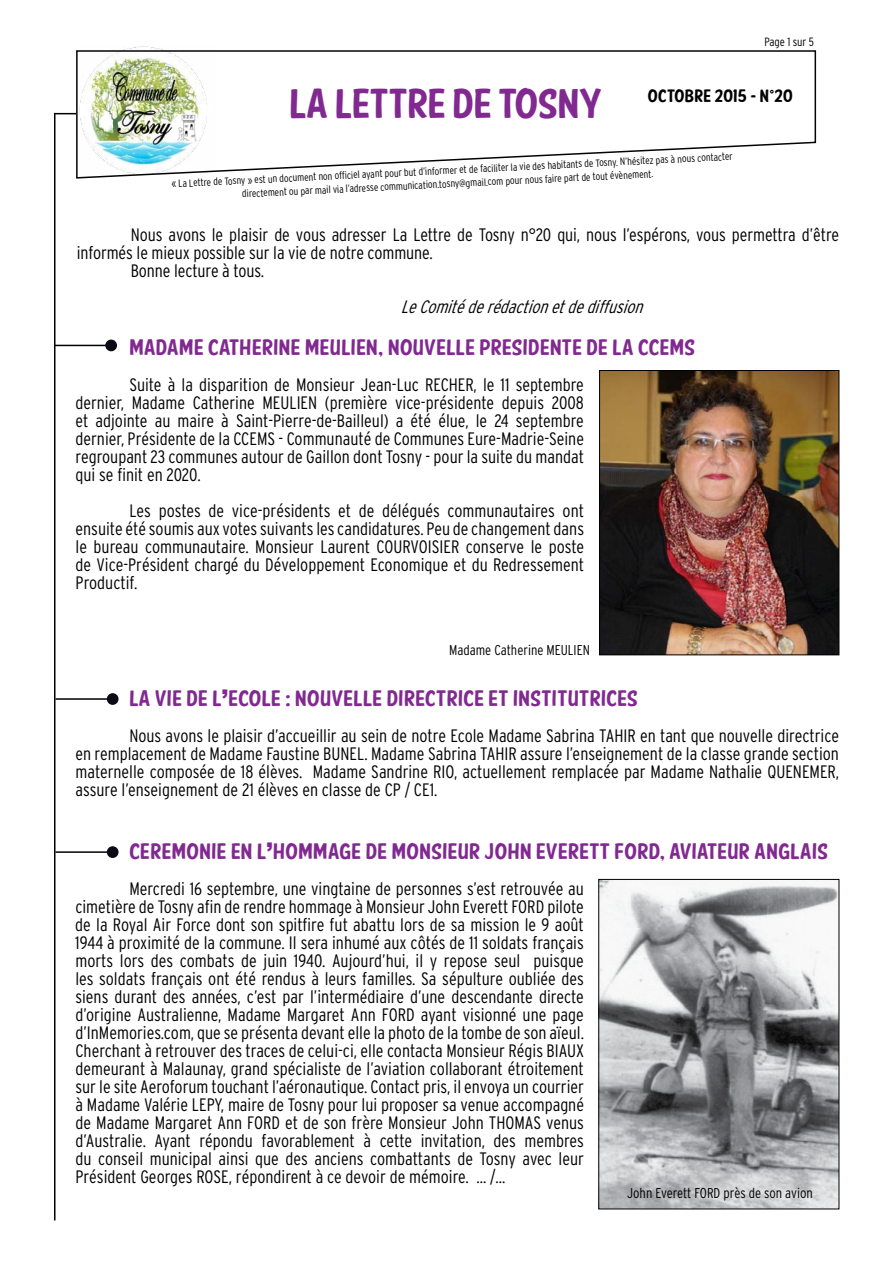
<style>
.page{position:relative;width:893px;height:1263px;background:#fff}
.page>*{position:absolute;margin:0;border:0;box-sizing:border-box;transform-origin:0 0}
.t1{font:42px "American Purpose Casual 01";color:#812990}
.t2{font:22.5px "American Purpose Casual 01";letter-spacing:.02em;color:#812990}
.t3{font:300 condensed 18px/18px "Interstate";letter-spacing:-.005em;color:#000101;text-align:justify}
.t4{font:italic 300 condensed 18px "Interstate";color:#000101}
.t5{font:18px "American Purpose Casual 01";letter-spacing:.02em;color:#000101}
.t6{font:300 condensed 14.25px "Interstate";color:#000101}
.t7{font:300 condensed 12px "Interstate";letter-spacing:-.005em;color:#000101}
.t8{font:300 condensed 10.5px/13.5px "Interstate";color:#000101}
.s1{font-family:"Arial";font-weight:900;font-size:15px}
.s2{font-family:"Arial";font-weight:900}
</style>
<div class="page">
<hr style="left:54px;top:345px;width:60px;height:1px;background:#000101">
<div style="left:105px;top:340px;width:12px;height:11px;background:#0a0b14;border-radius:50%"></div>
<svg style="left:56px;top:113px;width:18px;height:1px"></svg>
<svg style="left:75px;top:50px;width:742px;height:129px"></svg>
<hr style="left:54px;top:113px;width:2px;height:1107px;background:#000101">
<img style="left:601px;top:372px;width:236px;height:281px">
<div style="left:599px;top:370px;width:240px;height:285px;border:1px solid #000"></div>
<hr style="left:56px;top:698px;width:59px;height:2px;background:#000101">
<div style="left:107px;top:693px;width:12px;height:12px;background:#0a0b14;border-radius:50%"></div>
<hr style="left:56px;top:851px;width:59px;height:2px;background:#000101">
<div style="left:107px;top:846px;width:12px;height:12px;background:#0a0b14;border-radius:50%"></div>
<img style="left:601px;top:881px;width:236px;height:326px">
<p class="t7" style="left:764px;top:35px;width:51px">Page 1 sur 5</p>
<h1 class="t1" style="left:289px;top:88px;width:314px">LA LETTRE DE TOSNY</h1>
<p class="t5" style="left:648px;top:89px;width:147px">OCTOBRE 2015 - N<span class="s1">˚</span>20</p>
<p class="t8" style="left:241px;top:174px;width:493px;text-indent:-70px;rotate:-3deg">« La Lettre de Tosny » est un document non offi ciel ayant pour but d’informer et de faciliter la vie des habitants de Tosny. N’hésitez pas à nous contacter directement ou par mail via l’adresse communication.tosny@gmail.com pour nous faire part de tout évènement.</p>
<p class="t3" style="left:131px;top:225px;width:710px">Nous avons le plaisir de vous adresser La Lettre de Tosny n°20 qui, nous l’espérons, vous permettra d’être</p>
<p class="t3" style="left:77px;top:243px;width:357px">informés le mieux possible sur la vie de notre commune.</p>
<p class="t3" style="left:131px;top:261px;width:135px">Bonne lecture à tous.</p>
<p class="t4" style="left:401px;top:296px;width:249px">Le Comité de rédaction et de diffusion</p>
<p class="t2" style="left:129px;top:339px;width:567px">MADAME CATHERINE MEULIEN, NOUVELLE PRESIDENTE DE LA CCEMS</p>
<p class="t3" style="left:75px;top:375px;width:510px;text-indent:54px">Suite à la disparition de Monsieur Jean-Luc RECHER, le 11 septembre dernier, Madame Catherine MEULIEN (première vice-présidente depuis 2008 et adjointe au maire à Saint-Pierre-de-Bailleul) a été élue, le 24 septembre dernier, Présidente de la CCEMS - Communauté de Communes Eure-Madrie-Seine regroupant 23 communes autour de Gaillon dont Tosny - pour la suite du mandat qui se finit en 2020.</p>
<p class="t3" style="left:76px;top:501px;width:510px;text-indent:54px">Les postes de vice-présidents et de délégués communautaires ont ensuite été soumis aux votessuivantslescandidatures. Peu de changement dans le bureau communautaire. Monsieur Laurent COURVOISIER conserve le poste de Vice-Président chargé du Développement Economique et du Redressement Productif.</p>
<p class="t6" style="left:449px;top:642px;width:142px">Madame Catherine MEULIEN</p>
<p class="t2" style="left:129px;top:690px;width:510px">LA VIE DE L<span class="s2">’</span>ECOLE : NOUVELLE DIRECTRICE ET INSTITUTRICES</p>
<p class="t3" style="left:75px;top:726px;width:765px;text-indent:54px">Nous avons le plaisir d’accueillir au sein de notre Ecole Madame Sabrina TAHIR en tant que nouvelle directrice en remplacement de Madame Faustine BUNEL. Madame Sabrina TAHIR assure l’enseignement de la classe grande section maternelle composée de 18 élèves. Madame Sandrine RIO, actuellement remplacée par Madame Nathalie QUENEMER, assure l’enseignement de 21 élèves en classe de CP / CE1.</p>
<p class="t2" style="left:129px;top:843px;width:700px">CEREMONIE EN L<span class="s2">’</span>HOMMAGE DE MONSIEUR JOHN EVERETT FORD, AVIATEUR ANGLAIS</p>
<p class="t3" style="left:75px;top:879px;width:510px;text-indent:54px">Mercredi 16 septembre, une vingtaine de personnes s’est retrouvée au cimetière de Tosny afin de rendre hommage à Monsieur John Everett FORD pilote de la Royal Air Force dont son spitfire fut abattu lors de sa mission le 9 août 1944 à proximité de la commune. Il sera inhumé aux côtés de 11 soldats français morts lors des combats de juin 1940. Aujourd’hui, il y repose seul puisque les soldats français ont été rendus à leurs familles. Sa sépulture oubliée des siens durant des années, c’est par l’intermédiaire d’une descendante directe d’origine Australienne, Madame Margaret Ann FORD ayant visionné une page d’InMemories.com, que se présenta devant elle la photo de la tombe de son aïeul.<br>Cherchant à retrouver des traces de celui-ci, elle contacta Monsieur Régis BIAUX demeurant à Malaunay, grand spécialiste de l’aviation collaborant étroitement sur le site Aeroforum touchant l’aéronautique. Contact pris, il envoya un courrier à Madame Valérie LEPY, maire de Tosny pour lui proposer sa venue accompagné de Madame Margaret Ann FORD et de son frère Monsieur John THOMAS venus d’Australie. Ayant répondu favorablement à cette invitation, des membres du conseil municipal ainsi que des anciens combattants de Tosny avec leur Président Georges ROSE, répondirent à ce devoir de mémoire. ... /...</p>
<p class="t6" style="left:627px;top:1185px;width:187px">John Everett FORD près de son avion</p>
</div>
